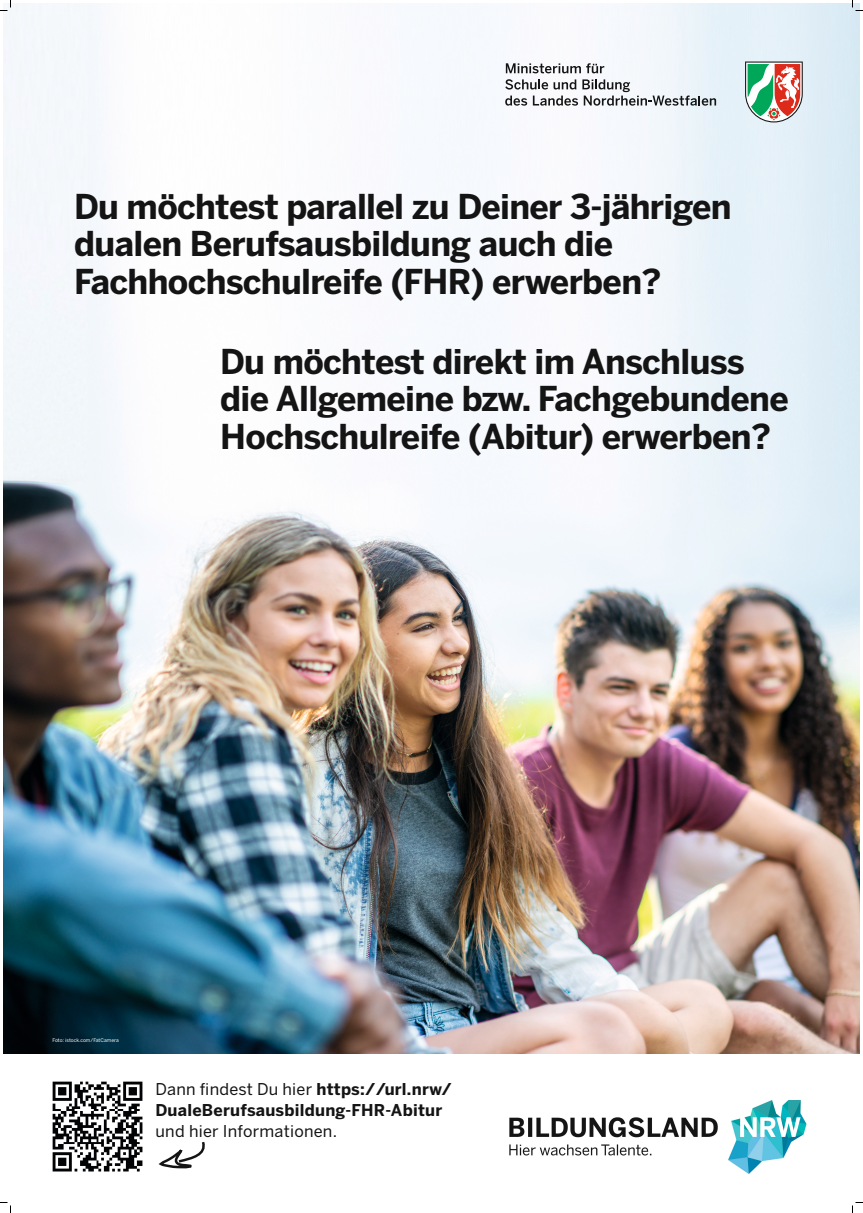
<style>
.page{position:relative;width:863px;height:1213px;background:#fff}
.page>*{position:absolute;margin:0;border:0;box-sizing:border-box;transform-origin:0 0}
.t1{font:700 34px/37.5px "Benton Sans";letter-spacing:-.02em;color:#131413}
.t2{font:700 16.2px/20.9px "Benton Sans";letter-spacing:.015em;color:#131413}
.t3{font:16.2px "Benton Sans";letter-spacing:.015em;color:#131413}
.t4{font:5px "Benton Sans";color:#fff}
.s1{font-weight:400}
</style>
<div class="page">
<img style="left:3px;top:3px;width:856px;height:1051px">
<svg style="left:745px;top:62px;width:58px;height:60px"></svg>
<svg style="left:506px;top:63px;width:98px;height:10px"></svg>
<svg style="left:505px;top:79px;width:211px;height:27px"></svg>
<img style="left:509px;top:1100px;width:297px;height:74px">
<img style="left:52px;top:1081px;width:91px;height:91px">
<svg style="left:158px;top:1142px;width:47px;height:27px"></svg>
<svg style="left:0;top:0;width:11px;height:11px"></svg>
<svg style="left:0;top:1202px;width:11px;height:11px"></svg>
<svg style="left:852px;top:0;width:11px;height:11px"></svg>
<svg style="left:852px;top:1202px;width:11px;height:11px"></svg>
<p class="t1" style="left:74px;top:187px;width:659px">Du möchtest parallel zu Deiner 3-jährigen dualen Berufsausbildung auch die<br>Fachhochschulreife (FHR) erwerben?</p>
<p class="t1" style="left:220px;top:342px;width:570px">Du möchtest direkt im Anschluss die Allgemeine bzw. Fachgebundene<br>Hochschulreife (Abitur) erwerben?</p>
<p class="t4" style="left:53px;top:1038px;width:68px">Foto: istock.com/FatCamera</p>
<p class="t2" style="left:156px;top:1079px;width:298px"><span class="s1">Dann findest Du hier</span> https://url.nrw/<br>DualeBerufsausbildung-FHR-Abitur</p>
<p class="t3" style="left:156px;top:1121px;width:183px">und hier Informationen.</p>
</div>
